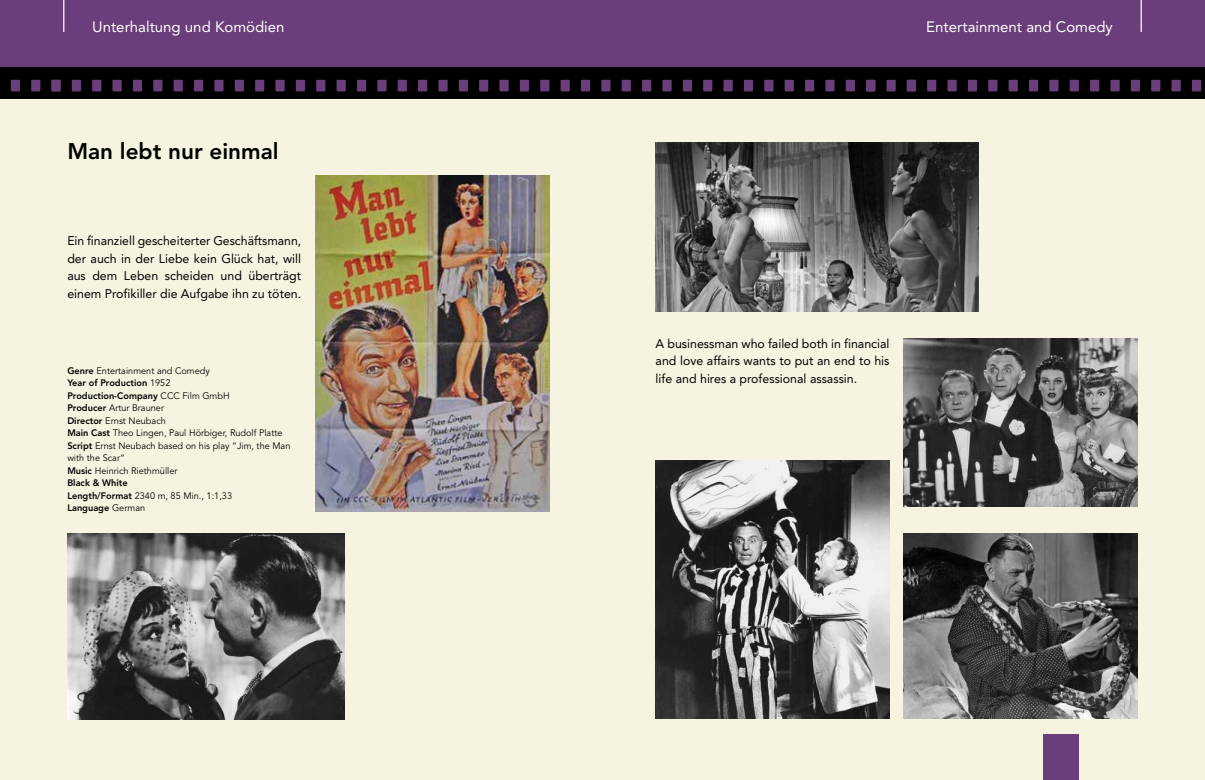
<style>
.page{position:relative;width:1205px;height:780px;background:#fff}
.page>*{position:absolute;margin:0;border:0;box-sizing:border-box;transform-origin:0 0}
.t1{font:800 22.5px "Avenir";color:#000}
.t2{font:15px "Avenir";color:#fff}
.t3{font:12.5px/17.5px "Avenir";color:#000;text-align:justify}
.t4{font:9.38px/12.5px "Avenir LT Pro";color:#000}
.t5{font:800 9.38px/12.5px "Avenir";color:#000}
.s1{font-family:"Avenir";font-weight:800}
.s2{font-family:"Avenir LT Pro";font-weight:400}
</style>
<div class="page">
<div style="left:0;top:99px;width:1205px;height:681px;background:#f6f4e0"></div>
<div style="left:0;top:0;width:1205px;height:67px;background:#6a3d7b"></div>
<hr style="left:63px;top:0;width:1px;height:32px;background:#fff">
<hr style="left:1140px;top:0;width:2px;height:32px;background:#fff">
<div style="left:0;top:67px;width:1205px;height:32px;background:#000"></div>
<div style="left:1044px;top:733px;width:35px;height:47px;background:#6a3d7b"></div>
<div style="left:72px;top:80px;width:9px;height:11px;background:#6a3d7b"></div>
<div style="left:92px;top:80px;width:9px;height:11px;background:#6a3d7b"></div>
<div style="left:11px;top:80px;width:9px;height:11px;background:#6a3d7b"></div>
<div style="left:31px;top:80px;width:9px;height:11px;background:#6a3d7b"></div>
<div style="left:52px;top:80px;width:9px;height:11px;background:#6a3d7b"></div>
<div style="left:112px;top:80px;width:10px;height:11px;background:#6a3d7b"></div>
<div style="left:133px;top:80px;width:9px;height:11px;background:#6a3d7b"></div>
<div style="left:153px;top:80px;width:9px;height:11px;background:#6a3d7b"></div>
<div style="left:174px;top:80px;width:9px;height:11px;background:#6a3d7b"></div>
<div style="left:194px;top:80px;width:9px;height:11px;background:#6a3d7b"></div>
<div style="left:214px;top:80px;width:10px;height:11px;background:#6a3d7b"></div>
<div style="left:235px;top:80px;width:9px;height:11px;background:#6a3d7b"></div>
<div style="left:255px;top:80px;width:9px;height:11px;background:#6a3d7b"></div>
<div style="left:275px;top:80px;width:10px;height:11px;background:#6a3d7b"></div>
<div style="left:296px;top:80px;width:9px;height:11px;background:#6a3d7b"></div>
<div style="left:316px;top:80px;width:9px;height:11px;background:#6a3d7b"></div>
<div style="left:336px;top:80px;width:10px;height:11px;background:#6a3d7b"></div>
<div style="left:357px;top:80px;width:9px;height:11px;background:#6a3d7b"></div>
<div style="left:377px;top:80px;width:9px;height:11px;background:#6a3d7b"></div>
<div style="left:398px;top:80px;width:9px;height:11px;background:#6a3d7b"></div>
<div style="left:418px;top:80px;width:9px;height:11px;background:#6a3d7b"></div>
<div style="left:438px;top:80px;width:10px;height:11px;background:#6a3d7b"></div>
<div style="left:459px;top:80px;width:9px;height:11px;background:#6a3d7b"></div>
<div style="left:927px;top:80px;width:9px;height:11px;background:#6a3d7b"></div>
<div style="left:947px;top:80px;width:9px;height:11px;background:#6a3d7b"></div>
<div style="left:886px;top:80px;width:10px;height:11px;background:#6a3d7b"></div>
<div style="left:907px;top:80px;width:9px;height:11px;background:#6a3d7b"></div>
<div style="left:968px;top:80px;width:9px;height:11px;background:#6a3d7b"></div>
<div style="left:988px;top:80px;width:9px;height:11px;background:#6a3d7b"></div>
<div style="left:1008px;top:80px;width:10px;height:11px;background:#6a3d7b"></div>
<div style="left:1029px;top:80px;width:9px;height:11px;background:#6a3d7b"></div>
<div style="left:1049px;top:80px;width:9px;height:11px;background:#6a3d7b"></div>
<div style="left:1069px;top:80px;width:10px;height:11px;background:#6a3d7b"></div>
<div style="left:1090px;top:80px;width:9px;height:11px;background:#6a3d7b"></div>
<div style="left:1110px;top:80px;width:9px;height:11px;background:#6a3d7b"></div>
<div style="left:1131px;top:80px;width:9px;height:11px;background:#6a3d7b"></div>
<div style="left:1151px;top:80px;width:9px;height:11px;background:#6a3d7b"></div>
<div style="left:1171px;top:80px;width:10px;height:11px;background:#6a3d7b"></div>
<div style="left:1192px;top:80px;width:9px;height:11px;background:#6a3d7b"></div>
<div style="left:479px;top:80px;width:9px;height:11px;background:#6a3d7b"></div>
<div style="left:499px;top:80px;width:10px;height:11px;background:#6a3d7b"></div>
<div style="left:520px;top:80px;width:9px;height:11px;background:#6a3d7b"></div>
<div style="left:540px;top:80px;width:9px;height:11px;background:#6a3d7b"></div>
<div style="left:560px;top:80px;width:10px;height:11px;background:#6a3d7b"></div>
<div style="left:581px;top:80px;width:9px;height:11px;background:#6a3d7b"></div>
<div style="left:601px;top:80px;width:9px;height:11px;background:#6a3d7b"></div>
<div style="left:622px;top:80px;width:9px;height:11px;background:#6a3d7b"></div>
<div style="left:642px;top:80px;width:9px;height:11px;background:#6a3d7b"></div>
<div style="left:662px;top:80px;width:10px;height:11px;background:#6a3d7b"></div>
<div style="left:683px;top:80px;width:9px;height:11px;background:#6a3d7b"></div>
<div style="left:703px;top:80px;width:9px;height:11px;background:#6a3d7b"></div>
<div style="left:723px;top:80px;width:10px;height:11px;background:#6a3d7b"></div>
<div style="left:744px;top:80px;width:9px;height:11px;background:#6a3d7b"></div>
<div style="left:764px;top:80px;width:9px;height:11px;background:#6a3d7b"></div>
<div style="left:784px;top:80px;width:10px;height:11px;background:#6a3d7b"></div>
<div style="left:805px;top:80px;width:9px;height:11px;background:#6a3d7b"></div>
<div style="left:825px;top:80px;width:9px;height:11px;background:#6a3d7b"></div>
<div style="left:846px;top:80px;width:9px;height:11px;background:#6a3d7b"></div>
<div style="left:866px;top:80px;width:9px;height:11px;background:#6a3d7b"></div>
<img style="left:67px;top:533px;width:278px;height:186px">
<img style="left:656px;top:143px;width:322px;height:169px">
<img style="left:656px;top:460px;width:233px;height:258px">
<img style="left:904px;top:533px;width:233px;height:185px">
<img style="left:904px;top:338px;width:233px;height:168px">
<img style="left:315px;top:175px;width:234px;height:336px">
<p class="t2" style="left:92px;top:18px;width:194px">Unterhaltung und Komödien</p>
<p class="t2" style="left:926px;top:18px;width:188px">Entertainment and Comedy</p>
<h1 class="t1" style="left:67px;top:138px;width:213px">Man lebt nur einmal</h1>
<p class="t3" style="left:67px;top:232px;width:235px">Ein finanziell gescheiterter Geschäftsmann, der auch in der Liebe kein Glück hat, will aus dem Leben scheiden und überträgt einem Profikiller die Aufgabe ihn zu töten.</p>
<p class="t4" style="left:67px;top:364px;width:144px"><span class="s1">Genre</span> Entertainment and Comedy</p>
<p class="t5" style="left:67px;top:377px;width:164px">Year of Production <span class="s2">1952<br></span>Production-Company <span class="s2">CCC Film GmbH</span></p>
<p class="t4" style="left:67px;top:402px;width:225px"><span class="s1">Producer</span> Artur Brauner<br><span class="s1">Director</span> Ernst Neubach<br><span class="s1">Main Cast</span> Theo Lingen, Paul Hörbiger, Rudolf Platte<br><span class="s1">Script</span> Ernst Neubach based on his play “Jim, the Man with the Scar“<br><span class="s1">Music</span> Heinrich Riethmüller</p>
<p class="t5" style="left:67px;top:477px;width:62px">Black &amp; White</p>
<p class="t4" style="left:67px;top:489px;width:166px"><span class="s1">Length/Format</span> 2340 m, 85 Min., 1:1,33</p>
<p class="t5" style="left:67px;top:502px;width:79px">Language <span class="s2">German</span></p>
<p class="t3" style="left:656px;top:335px;width:235px">A businessman who failed both in financial and love affairs wants to put an end to his life and hires a professional assassin.</p>
</div>
